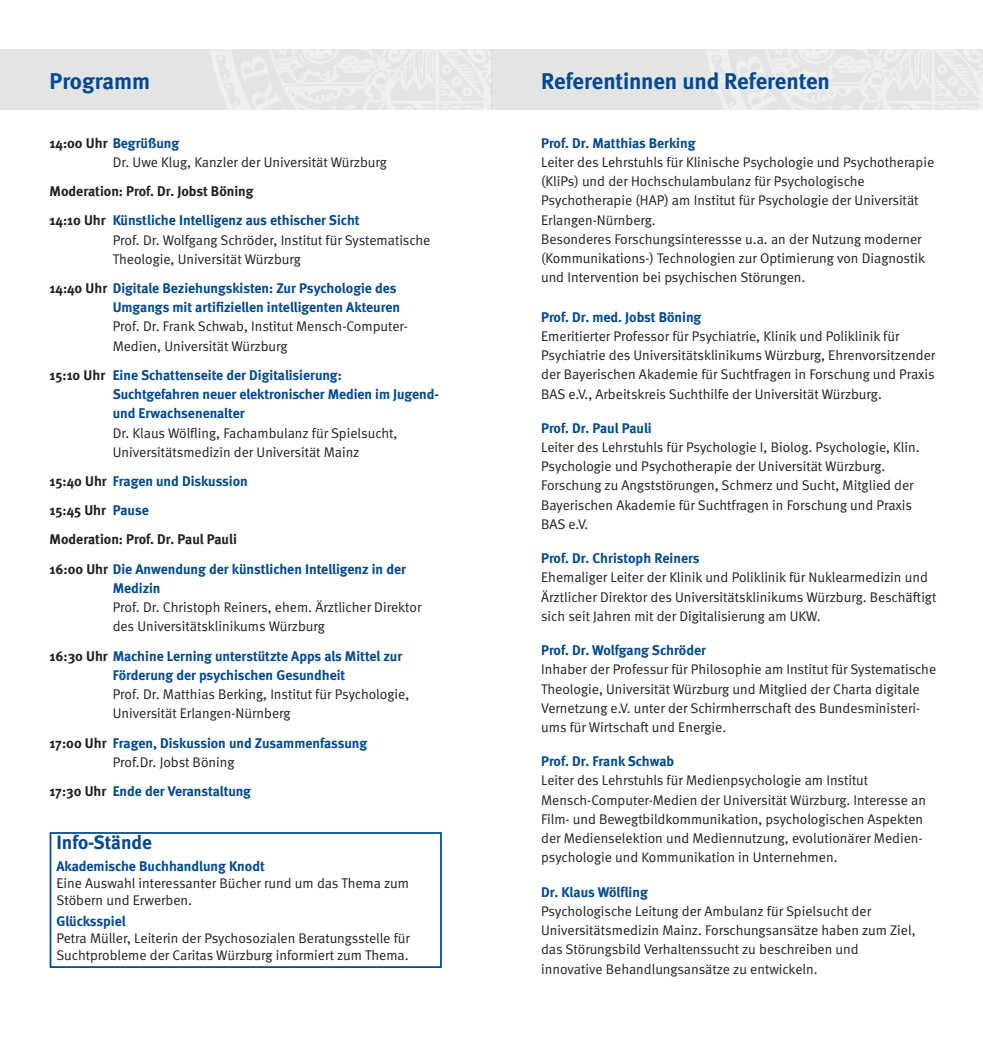
<style>
.page{position:relative;width:983px;height:1042px;background:#fff}
.page>*{position:absolute;margin:0;border:0;box-sizing:border-box;transform-origin:0 0}
.t1{font:700 22.75px "Meta";letter-spacing:-.005em;color:#014990}
.t2{font:700 19.25px "Meta";color:#014990}
.t3{font:14px/19.2px "Meta Normal";color:#231f20}
.t4{font:700 14px/19.2px "Meta";color:#014990}
.t5{font:700 14px/29.2px "Meta";color:#231f20}
.s1{color:#231f20}
.s2{color:#014990}
</style>
<div class="page">
<img style="left:0;top:50px;width:982px;height:59px">
<div style="left:50px;top:832px;width:391px;height:136px;border:2px solid #014990"></div>
<h1 class="t1" style="left:50px;top:67px;width:102px">Programm</h1>
<p class="t4" style="left:50px;top:133px;width:131px"><span class="s1">14:00 Uhr</span> Begrüßung</p>
<p class="t3" style="left:113px;top:152px;width:276px">Dr. Uwe Klug, Kanzler der Universität Würzburg</p>
<p class="t5" style="left:50px;top:176px;width:311px">Moderation: Prof. Dr. Jobst Böning<br>14:10 Uhr <span class="s2">Künstliche Intelligenz aus ethischer Sicht</span></p>
<p class="t3" style="left:113px;top:230px;width:319px">Prof. Dr. Wolfgang Schröder, Institut für Systematische<br>Theologie, Universität Würzburg</p>
<p class="t4" style="left:50px;top:278px;width:352px;text-align:right"><span class="s1">14:40 Uhr</span> Digitale Beziehungskisten: Zur Psychologie des<br>Umgangs mit artifiziellen intelligenten Akteuren</p>
<p class="t3" style="left:113px;top:317px;width:296px">Prof. Dr. Frank Schwab, Institut Mensch-Computer-<br>Medien, Universität Würzburg</p>
<p class="t4" style="left:113px;top:365px;width:327px;text-indent:-63px"><span class="s1">15:10 Uhr</span> Eine Schattenseite der Digitalisierung:<br>Suchtgefahren neuer elektronischer Medien im Jugend&shy;und Erwachsenenalter</p>
<p class="t3" style="left:113px;top:423px;width:286px">Dr. Klaus Wölfling, Fachambulanz für Spielsucht,<br>Universitätsmedizin der Universität Mainz</p>
<p class="t4" style="left:50px;top:466px;width:358px;line-height:29.2px"><span class="s1">15:40 Uhr</span> Fragen und Diskussion<br><span class="s1">15:45 Uhr</span> Pause<br><span class="s1">Moderation: Prof. Dr. Paul Pauli<br>16:00 Uhr</span> Die Anwendung der künstlichen Intelligenz in der</p>
<p class="t4" style="left:113px;top:578px;width:49px">Medizin</p>
<p class="t3" style="left:113px;top:597px;width:310px">Prof. Dr. Christoph Reiners, ehem. Ärztlicher Direktor des Universitätsklinikums Würzburg</p>
<p class="t4" style="left:50px;top:646px;width:354px;text-align:center"><span class="s1">16:30 Uhr</span> Machine Lerning unterstützte Apps als Mittel zur<br>Förderung der psychischen Gesundheit</p>
<p class="t3" style="left:113px;top:684px;width:298px">Prof. Dr. Matthias Berking, Institut für Psychologie,<br>Universität Erlangen-Nürnberg</p>
<p class="t4" style="left:50px;top:733px;width:319px"><span class="s1">17:00 Uhr</span> Fragen, Diskussion und Zusammenfassung</p>
<p class="t3" style="left:113px;top:752px;width:123px">Prof.Dr. Jobst Böning</p>
<p class="t4" style="left:50px;top:781px;width:203px"><span class="s1">17:30 Uhr</span> Ende der Veranstaltung</p>
<h2 class="t2" style="left:56px;top:831px;width:97px">Info-Stände</h2>
<p class="t4" style="left:56px;top:856px;width:210px">Akademische Buchhandlung Knodt</p>
<p class="t3" style="left:56px;top:874px;width:354px;line-height:16.8px">Eine Auswahl interessanter Bücher rund um das Thema zum<br>Stöbern und Erwerben.</p>
<p class="t4" style="left:56px;top:912px;width:71px">Glücksspiel</p>
<p class="t3" style="left:56px;top:930px;width:355px;line-height:16.8px">Petra Müller, Leiterin der Psychosozialen Beratungsstelle für<br>Suchtprobleme der Caritas Würzburg informiert zum Thema.</p>
<h1 class="t1" style="left:541px;top:67px;width:290px">Referentinnen und Referenten</h1>
<p class="t4" style="left:541px;top:133px;width:156px">Prof. Dr. Matthias Berking</p>
<p class="t3" style="left:541px;top:152px;width:394px">Leiter des Lehrstuhls für Klinische Psychologie und Psychotherapie (KliPs) und der Hochschulambulanz für Psychologische Psychotherapie (HAP) am Institut für Psychologie der Universität Erlangen-Nürnberg.<br>Besonderes Forschungsinteressse u.a. an der Nutzung moderner (Kommunikations-) Technologien zur Optimierung von Diagnostik und Intervention bei psychischen Störungen.</p>
<p class="t4" style="left:541px;top:307px;width:162px">Prof. Dr. med. Jobst Böning</p>
<p class="t3" style="left:541px;top:326px;width:395px">Emeritierter Professor für Psychiatrie, Klinik und Poliklinik für Psychiatrie des Universitätsklinikums Würzburg, Ehrenvorsitzender der Bayerischen Akademie für Suchtfragen in Forschung und Praxis BAS e.V., Arbeitskreis Suchthilfe der Universität Würzburg.</p>
<p class="t4" style="left:541px;top:418px;width:112px">Prof. Dr. Paul Pauli</p>
<p class="t3" style="left:541px;top:437px;width:380px">Leiter des Lehrstuhls für Psychologie I, Biolog. Psychologie, Klin.<br>Psychologie und Psychotherapie der Universität Würzburg.<br>Forschung zu Angststörungen, Schmerz und Sucht, Mitglied der Bayerischen Akademie für Suchtfragen in Forschung und Praxis BAS e.V.</p>
<p class="t4" style="left:541px;top:548px;width:160px">Prof. Dr. Christoph Reiners</p>
<p class="t3" style="left:541px;top:568px;width:397px">Ehemaliger Leiter der Klinik und Poliklinik für Nuklearmedizin und<br>Ärztlicher Direktor des Universitätsklinikums Würzburg. Beschäftigt sich seit Jahren mit der Digitalisierung am UKW.</p>
<p class="t4" style="left:541px;top:640px;width:166px">Prof. Dr. Wolfgang Schröder</p>
<p class="t3" style="left:541px;top:659px;width:396px">Inhaber der Professur für Philosophie am Institut für Systematische Theologie, Universität Würzburg und Mitglied der Charta digitale Vernetzung e.V. unter der Schirmherrschaft des Bundesministeri&shy;ums für Wirtschaft und Energie.</p>
<p class="t4" style="left:541px;top:751px;width:135px">Prof. Dr. Frank Schwab</p>
<p class="t3" style="left:541px;top:771px;width:386px">Leiter des Lehrstuhls für Medienpsychologie am Institut Mensch-Computer-Medien der Universität Würzburg. Interesse an Film- und Bewegtbildkommunikation, psychologischen Aspekten der Medienselektion und Mediennutzung, evolutionärer Medien&shy;psychologie und Kommunikation in Unternehmen.</p>
<p class="t4" style="left:541px;top:882px;width:108px">Dr. Klaus Wölfling</p>
<p class="t3" style="left:541px;top:901px;width:376px">Psychologische Leitung der Ambulanz für Spielsucht der Universitätsmedizin Mainz. Forschungsansätze haben zum Ziel, das Störungsbild Verhaltenssucht zu beschreiben und innovative Behandlungsansätze zu entwickeln.</p>
</div>
